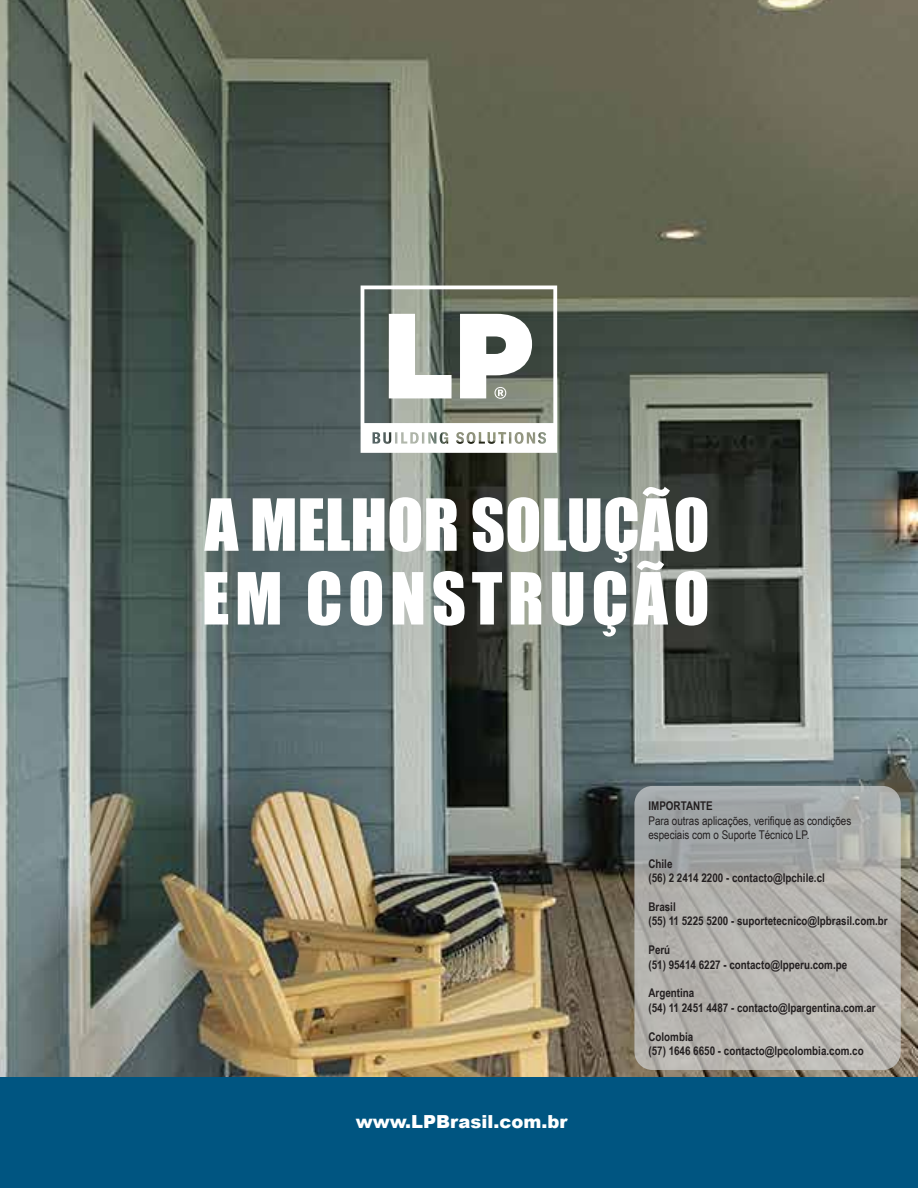
<style>
.page{position:relative;width:918px;height:1188px;background:#fff}
.page>*{position:absolute;margin:0;border:0;box-sizing:border-box;transform-origin:0 0}
.t1{font:900 18px "Arial";color:#fff}
.t2{font:700 12px/14.4px "Arial Narrow";color:#231f20}
.t3{font:12px/14.4px "Arial Narrow";color:#231f20}
</style>
<div class="page">
<div style="left:0;top:1073px;width:918px;height:115px;background:#005581"></div>
<img style="left:0;top:0;width:918px;height:1076px">
<svg style="left:361px;top:286px;width:196px;height:167px"></svg>
<hr style="left:477px;top:429px;width:37px;height:3px;background:#fff">
<svg style="left:634px;top:786px;width:267px;height:284px;background:#b0afac"></svg>
<svg style="left:204px;top:498px;width:35px;height:53px"></svg>
<svg style="left:253px;top:498px;width:131px;height:53px"></svg>
<svg style="left:390px;top:497px;width:67px;height:55px"></svg>
<svg style="left:204px;top:572px;width:24px;height:53px"></svg>
<svg style="left:238px;top:572px;width:42px;height:53px"></svg>
<svg style="left:308px;top:571px;width:32px;height:55px"></svg>
<svg style="left:351px;top:571px;width:31px;height:55px"></svg>
<svg style="left:393px;top:572px;width:30px;height:53px"></svg>
<svg style="left:433px;top:571px;width:32px;height:55px"></svg>
<svg style="left:472px;top:487px;width:235px;height:150px"></svg>
<h1 class="t1" style="left:356px;top:1109px;width:213px">www.LPBrasil.com.br</h1>
<p class="t2" style="left:648px;top:798px;width:66px">IMPORTANTE</p>
<p class="t3" style="left:648px;top:813px;width:204px">Para outras aplicações, verifique as condições especiais com o Suporte Técnico LP.</p>
<p class="t2" style="left:648px;top:856px;width:178px">Chile<br>(56) 2 2414 2200 - contacto@lpchile.cl</p>
<p class="t2" style="left:648px;top:899px;width:241px">Brasil<br>(55) 11 5225 5200 - suportetecnico@lpbrasil.com.br</p>
<p class="t2" style="left:648px;top:942px;width:200px">Perú<br>(51) 95414 6227 - contacto@lpperu.com.pe</p>
<p class="t2" style="left:648px;top:985px;width:229px">Argentina<br>(54) 11 2451 4487 - contacto@lpargentina.com.ar</p>
<p class="t2" style="left:648px;top:1029px;width:217px">Colombia<br>(57) 1646 6650 - contacto@lpcolombia.com.co</p>
</div>
